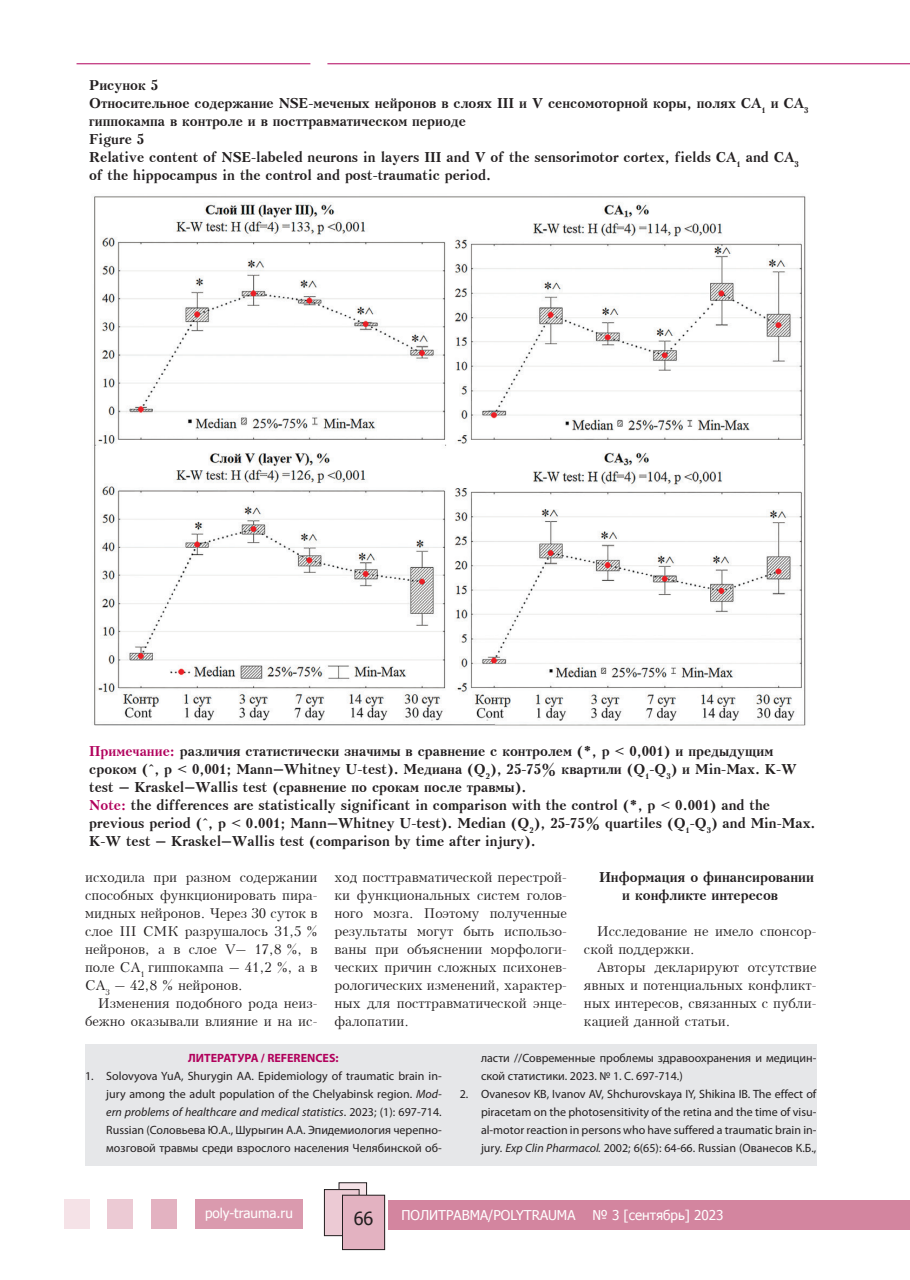
<style>
.page{position:relative;width:910px;height:1280px;background:#fff}
.page>*{position:absolute;margin:0;border:0;box-sizing:border-box;transform-origin:0 0}
.t1{font:18px "Tahoma";color:#231f20}
.t2{font:700 13.5px/18px "Kudrashov";color:#231f20}
.t3{font:13.5px/18px "Kudrashov Plain";color:#231f20;text-align:justify}
.t4{font:13.5px "Tahoma";color:#fff}
.t5{font:12px/18px "Myriad Pro";color:#231f20;text-align:justify}
.t6{font:700 12px "Myriad Pro";color:#b1015c}
.s1{color:#b1015c}
.s2{font-style:italic}
</style>
<div class="page">
<div style="left:196px;top:1198px;width:107px;height:30px;background:#da9aae"></div>
<div style="left:151px;top:1198px;width:25px;height:30px;background:#e3b2c1"></div>
<div style="left:107px;top:1198px;width:26px;height:30px;background:#eccad4"></div>
<div style="left:64px;top:1198px;width:25px;height:30px;background:#f5e2e7"></div>
<div style="left:389px;top:1199px;width:521px;height:30px;background:#d3859f"></div>
<div style="left:339px;top:1183px;width:28px;height:36px;background:#f5e2e7"></div>
<div style="left:339px;top:1182px;width:28px;height:37px;border:1px solid #231f20"></div>
<div style="left:324px;top:1189px;width:35px;height:47px;background:#eccad4"></div>
<div style="left:324px;top:1189px;width:35px;height:47px;border:1px solid #231f20"></div>
<div style="left:342px;top:1195px;width:43px;height:54px;background:#e3b2c1"></div>
<div style="left:342px;top:1195px;width:43px;height:55px;border:1px solid #231f20"></div>
<hr style="left:327px;top:63px;width:583px;height:1px;background:#b1015c">
<hr style="left:77px;top:63px;width:233px;height:1px;background:#b1015c">
<div style="left:85px;top:1044px;width:731px;height:121px;background:#e6e7e9"></div>
<img style="left:94px;top:196px;width:712px;height:530px">
<p class="t2" style="left:89px;top:76px;width:721px">Рисунок 5<br>Относительное содержание NSE-меченых нейронов в слоях III и V сенсомоторной коры, полях СА<sub>1</sub> и СА<sub>3 </sub>гиппокампа в контроле и в посттравматическом периоде<br>Figure 5<br>Relative content of NSE-labeled neurons in layers III and V of the sensorimotor cortex, fields CA<sub>1</sub> and CA<sub>3 </sub>of the hippocampus in the control and post-traumatic period.</p>
<p class="t2" style="left:89px;top:742px;width:728px"><span class="s1">Примечание:</span> различия статистически значимы в сравнение с контролем (*, р &lt; 0,001) и предыдущим сроком (^, р &lt; 0,001; Mann–Whitney U-test). Медиана (Q<sub>2</sub>), 25-75% квартили (Q<sub>1</sub>-Q<sub>3</sub>) и Min-Max. K-W test – Kraskel–Wallis test (сравнение по срокам после травмы).<br><span class="s1">Note:</span> the differences are statistically significant in comparison with the control (*, p &lt; 0.001) and the previous period (^, p &lt; 0.001; Mann–Whitney U-test). Median (Q<sub>2</sub>), 25-75% quartiles (Q<sub>1</sub>-Q<sub>3</sub>) and Min-Max.<br>K-W test – Kraskel–Wallis test (comparison by time after injury).</p>
<p class="t3" style="left:85px;top:868px;width:234px">исходила при разном содержании способных функционировать пира&shy;мидных нейронов. Через 30 суток в слое III СМК разрушалось 31,5 % нейронов, а в слое V– 17,8 %, в поле СА<sub>1</sub> гиппокампа – 41,2 %, а в СА<sub>3</sub> – 42,8 % нейронов.</p>
<p class="t3" style="left:85px;top:994px;width:234px;text-align:right">Изменения подобного рода неиз&shy;бежно оказывали влияние и на ис-</p>
<p class="t3" style="left:334px;top:868px;width:234px">ход посттравматической перестрой&shy;ки функциональных систем голов&shy;ного мозга. Поэтому полученные результаты могут быть использо&shy;ваны при объяснении морфологи&shy;ческих причин сложных психонев&shy;рологических изменений, характер&shy;ных для посттравматической энце&shy;фалопатии.</p>
<p class="t2" style="left:622px;top:868px;width:193px;text-indent:-23px">Информация о финансировании и конфликте интересов</p>
<p class="t3" style="left:584px;top:922px;width:234px;text-indent:13px">Исследование не имело спонсор&shy;ской поддержки.</p>
<p class="t3" style="left:584px;top:958px;width:234px;text-indent:13px">Авторы декларируют отсутствие явных и потенциальных конфликт&shy;ных интересов, связанных с публи&shy;кацией данной статьи.</p>
<p class="t6" style="left:188px;top:1050px;width:152px">ЛИТЕРАТУРА / REFERENCES:</p>
<p class="t5" style="left:106px;top:1067px;width:337px;text-indent:-21px">1. Solovyova YuA, Shurygin AA. Epidemiology of traumatic brain in&shy;jury among the adult population of the Chelyabinsk region. <span class="s2">Mod&shy;ern problems of healthcare and medical statistics</span>. 2023; (1): 697-714.<br>Russian (Соловьева Ю.А., Шурыгин А.А. Эпидемиология черепно&shy;мозговой травмы среди взрослого населения Челябинской об-</p>
<p class="t5" style="left:481px;top:1049px;width:337px">ласти //Современные проблемы здравоохранения и медицин&shy;ской статистики. 2023. № 1. C. 697-714.)</p>
<p class="t5" style="left:481px;top:1085px;width:337px;text-indent:-21px">2. Ovanesov KB, Ivanov AV, Shchurovskaya IY, Shikina IB. The effect of piracetam on the photosensitivity of the retina and the time of visu&shy;al-motor reaction in persons who have suffered a traumatic brain in&shy;jury. <span class="s2">Exp Clin Pharmacol.</span> 2002; 6(65): 64-66. Russian (Ованесов К.Б.,</p>
<p class="t4" style="left:205px;top:1204px;width:89px">poly-trauma.ru</p>
<h1 class="t1" style="left:354px;top:1206px;width:21px">66</h1>
<p class="t4" style="left:401px;top:1206px;width:176px">ПОЛИТРАВМА/POLYTRAUMA</p>
<p class="t4" style="left:592px;top:1206px;width:133px">№ 3 [сентябрь] 2023</p>
</div>
